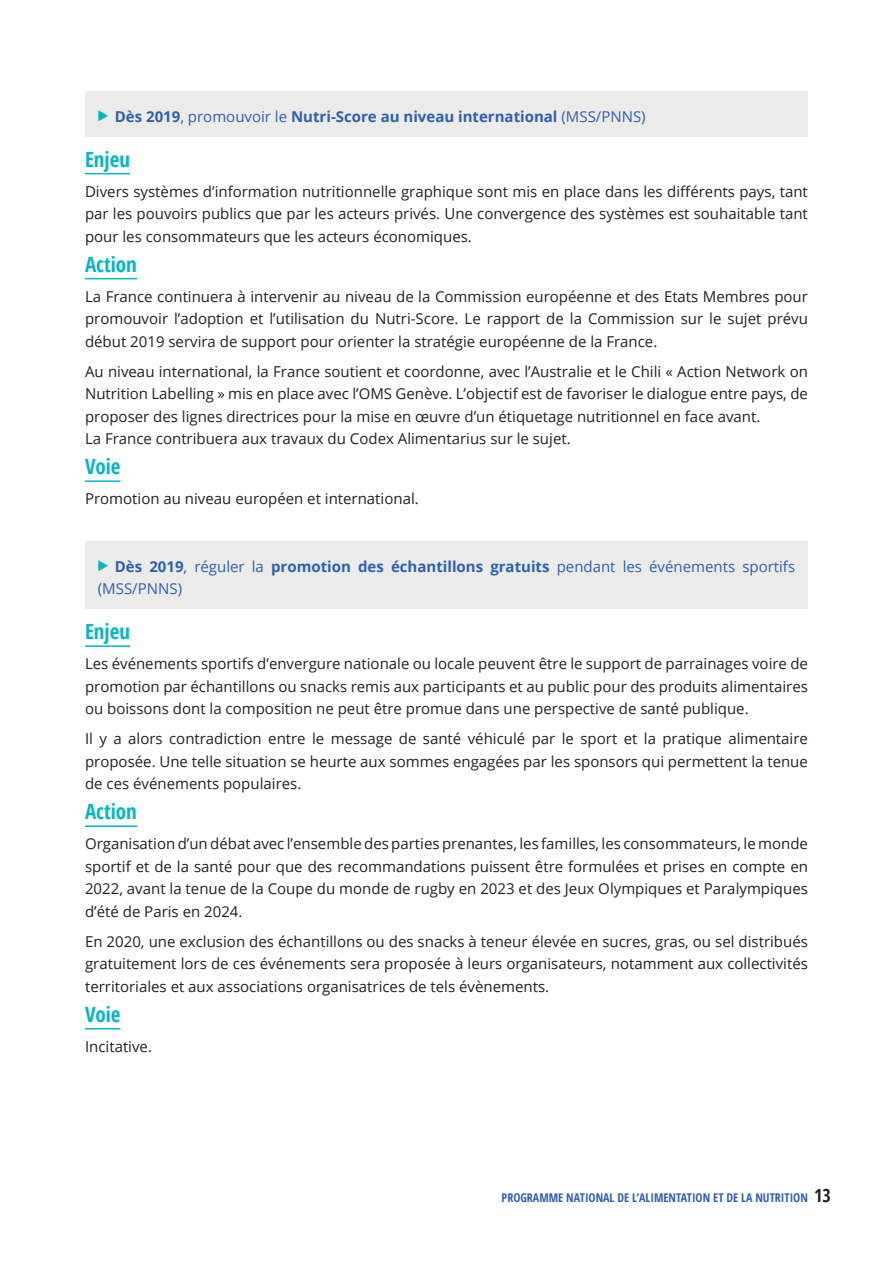
<style>
.page{position:relative;width:893px;height:1263px;background:#fff}
.page>*{position:absolute;margin:0;border:0;box-sizing:border-box;transform-origin:0 0}
.t1{font:700 condensed 21px "Open Sans";color:#00b7c2}
.t2{font:15px/22.5px "Open Sans";color:#231f20;text-align:justify}
.t3{font:15px/22.5px "Open Sans";color:#2d60ad}
.t4{font:700 15px "Open Sans";color:#2d60ad}
.t5{font:700 condensed 12px "Open Sans";color:#2d60ad}
.s1{font-weight:400}
.s2{font-weight:700}
.s3{font-size:18px;color:#231f20}
</style>
<div class="page">
<div style="left:85px;top:92px;width:723px;height:44px;background:#ebebea"></div>
<div style="left:85px;top:542px;width:723px;height:67px;background:#ebebea"></div>
<hr style="left:85px;top:173px;width:45px;height:1px;background:#00b7c2">
<hr style="left:85px;top:278px;width:52px;height:1px;background:#00b7c2">
<hr style="left:85px;top:480px;width:35px;height:2px;background:#00b7c2">
<hr style="left:85px;top:645px;width:45px;height:2px;background:#00b7c2">
<hr style="left:85px;top:825px;width:52px;height:2px;background:#00b7c2">
<hr style="left:85px;top:1028px;width:35px;height:1px;background:#00b7c2">
<p class="t4" style="left:115px;top:105px;width:532px">Dès 2019<span class="s1">, promouvoir le</span> Nutri-Score au niveau international <span class="s1">(MSS/PNNS)</span></p>
<h1 class="t1" style="left:85px;top:144px;width:47px">Enjeu</h1>
<p class="t2" style="left:85px;top:179px;width:724px">Divers systèmes d’information nutritionnelle graphique sont mis en place dans les différents pays, tant par les pouvoirs publics que par les acteurs privés. Une convergence des systèmes est souhaitable tant pour les consommateurs que les acteurs économiques.</p>
<h1 class="t1" style="left:85px;top:249px;width:53px">Action</h1>
<p class="t2" style="left:85px;top:284px;width:724px">La France continuera à intervenir au niveau de la Commission européenne et des Etats Membres pour promouvoir l’adoption et l’utilisation du Nutri-Score. Le rapport de la Commission sur le sujet prévu début 2019 servira de support pour orienter la stratégie européenne de la France.</p>
<p class="t2" style="left:85px;top:359px;width:724px;text-align:left">Au niveau international, la France soutient et coordonne, avec l’Australie et le Chili « Action Network on Nutrition Labelling » mis en place avec l’OMS Genève. L’objectif est de favoriser le dialogue entre pays, de proposer des lignes directrices pour la mise en œuvre d’un étiquetage nutritionnel en face avant.<br>La France contribuera aux travaux du Codex Alimentarius sur le sujet.</p>
<h1 class="t1" style="left:85px;top:452px;width:37px">Voie</h1>
<p class="t2" style="left:85px;top:487px;width:335px">Promotion au niveau européen et international.</p>
<p class="t3" style="left:98px;top:554px;width:699px;text-indent:17px"><span class="s2">Dès 2019</span>, réguler la <span class="s2">promotion des échantillons gratuits</span> pendant les événements sportifs (MSS/PNNS)</p>
<h1 class="t1" style="left:85px;top:617px;width:47px">Enjeu</h1>
<p class="t2" style="left:85px;top:652px;width:724px">Les événements sportifs d’envergure nationale ou locale peuvent être le support de parrainages voire de promotion par échantillons ou snacks remis aux participants et au public pour des produits alimentaires ou boissons dont la composition ne peut être promue dans une perspective de santé publique.</p>
<p class="t2" style="left:85px;top:727px;width:724px">Il y a alors contradiction entre le message de santé véhiculé par le sport et la pratique alimentaire proposée. Une telle situation se heurte aux sommes engagées par les sponsors qui permettent la tenue de ces événements populaires.</p>
<h1 class="t1" style="left:85px;top:797px;width:53px">Action</h1>
<p class="t2" style="left:85px;top:832px;width:724px">Organisation d’un débat avec l’ensemble des parties prenantes, les familles, les consommateurs, le monde sportif et de la santé pour que des recommandations puissent être formulées et prises en compte en 2022, avant la tenue de la Coupe du monde de rugby en 2023 et des Jeux Olympiques et Paralympiques d’été de Paris en 2024.</p>
<p class="t2" style="left:85px;top:929px;width:724px">En 2020, une exclusion des échantillons ou des snacks à teneur élevée en sucres, gras, ou sel distribués gratuitement lors de ces événements sera proposée à leurs organisateurs, notamment aux collectivités territoriales et aux associations organisatrices de tels évènements.</p>
<h1 class="t1" style="left:85px;top:999px;width:37px">Voie</h1>
<p class="t2" style="left:85px;top:1034px;width:68px">Incitative.</p>
<p class="t5" style="left:502px;top:1189px;width:331px">PROGRAMME NATIONAL DE L’ALIMENTATION ET DE LA NUTRITION <span class="s3">13</span></p>
</div>
